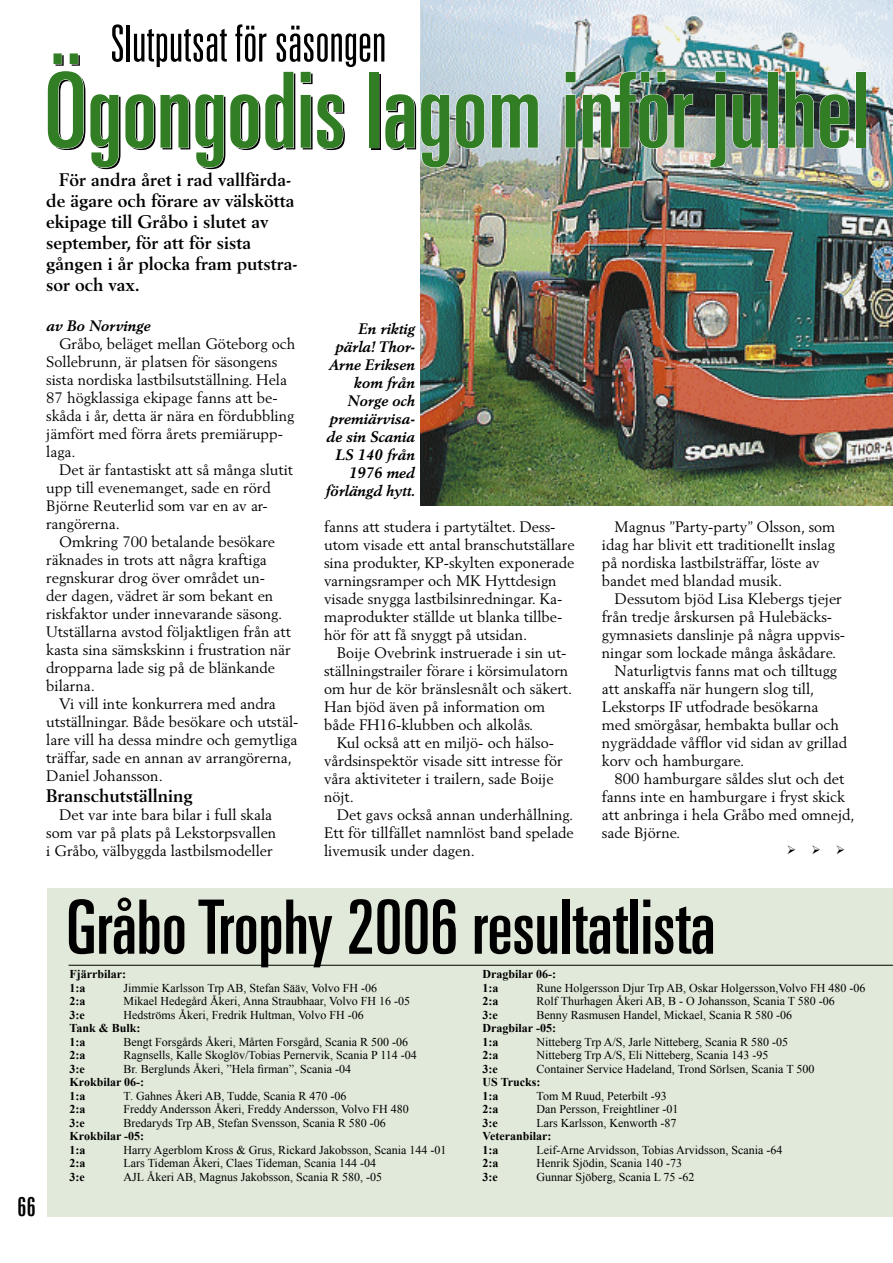
<style>
.page{position:relative;width:893px;height:1263px;background:#fff}
.page>*{position:absolute;margin:0;border:0;box-sizing:border-box;transform-origin:0 0}
.t1{font:ultra-condensed 105px "Univers";color:#317e24}
.t2{font:ultra-condensed 75px "Univers";color:#000}
.t3{font:300 ultra-condensed 51px "Univers";color:#000}
.t4{font:extra-condensed 27px "Zurich BT";color:#000}
.t5{font:700 18px/21px "Berling";color:#000}
.t6{font:15px/18px "Berling";color:#000}
.t7{font:italic 700 15px/18px "Berling";color:#000;text-align:right}
.t8{font:12px "Times New Roman";color:#000}
.t9{font:700 12px/13.5px "Times New Roman";color:#000}
</style>
<div class="page">
<div style="left:47px;top:888px;width:846px;height:328px;background:#e1e9da"></div>
<hr style="left:69px;top:965px;width:824px;height:1px;background:#000">
<img style="left:420px;top:0;width:473px;height:505px">
<img style="left:420px;top:94px;width:65px;height:74px">
<svg style="left:491px;top:94px;width:48px;height:54px;background:#cbd8e1"></svg>
<svg style="left:565px;top:71px;width:11px;height:77px"></svg>
<img style="left:582px;top:71px;width:86px;height:78px">
<svg style="left:674px;top:94px;width:19px;height:54px"></svg>
<svg style="left:710px;top:71px;width:16px;height:97px;background:#8d9394"></svg>
<svg style="left:732px;top:94px;width:29px;height:55px;background:#7f8689"></svg>
<div style="left:768px;top:71px;width:10px;height:77px;border:1px solid #fff"></div>
<img style="left:785px;top:71px;width:64px;height:78px">
<div style="left:855px;top:71px;width:11px;height:77px;border:1px solid #fff"></div>
<h3 class="t3" style="left:110px;top:17px;width:277px">Slutputsat för säsongen</h3>
<h1 class="t1" style="left:44px;top:51px;width:827px">Ögongodis lagom inför julhel</h1>
<p class="t5" style="left:46px;top:169px;width:253px;text-indent:13px">För andra året i rad vallfärda&shy;de ägare och förare av välskötta ekipage till Gråbo i slutet av september, för att för sista gången i år plocka fram putstra&shy;sor och vax.</p>
<p class="t7" style="left:46px;top:316px;width:106px">av Bo Norvinge</p>
<p class="t6" style="left:46px;top:334px;width:251px;text-indent:13px">Gråbo, beläget mellan Göteborg och Sollebrunn, är platsen för säsongens sista nordiska lastbilsutställning. Hela 87 högklassiga ekipage fanns att be&shy;skåda i år, detta är nära en fördubbling jämfört med förra årets premiärupp&shy;laga.</p>
<p class="t6" style="left:46px;top:460px;width:248px;text-indent:13px">Det är fantastiskt att så många slutit upp till evenemanget, sade en rörd<br>Björne Reuterlid som var en av ar&shy;rangörerna.</p>
<p class="t6" style="left:46px;top:532px;width:246px;text-indent:13px">Omkring 700 betalande besökare räknades in trots att några kraftiga regnskurar drog över området un-<br>der dagen, vädret är som bekant en riskfaktor under innevarande säsong.<br>Utställarna avstod följaktligen från att kasta sina sämskskinn i frustration när dropparna lade sig på de blänkande bilarna.</p>
<p class="t6" style="left:46px;top:694px;width:254px;text-indent:13px">Vi vill inte konkurrera med andra utställningar. Både besökare och utstäl&shy;lare vill ha dessa mindre och gemytliga träffar, sade en annan av arrangörerna, Daniel Johansson.</p>
<p class="t5" style="left:46px;top:785px;width:148px">Branschutställning</p>
<p class="t6" style="left:46px;top:805px;width:232px;text-align:center">Det var inte bara bilar i full skala som var på plats på Lekstorpsvallen i Gråbo, välbyggda lastbilsmodeller</p>
<p class="t7" style="left:326px;top:320px;width:91px">En riktig pärla! Thor-<br>Arne Eriksen kom från<br>Norge och premiärvisa&shy;de sin Scania<br>LS 140 från<br>1976 med förlängd hytt.</p>
<p class="t6" style="left:324px;top:518px;width:252px">fanns att studera i partytältet. Dess&shy;utom visade ett antal branschutställare sina produkter, KP-skylten exponerade varningsramper och MK Hyttdesign visade snygga lastbilsinredningar. Ka&shy;maprodukter ställde ut blanka tillbe&shy;hör för att få snyggt på utsidan.</p>
<p class="t6" style="left:324px;top:644px;width:250px;text-indent:13px">Boije Ovebrink instruerade i sin ut&shy;ställningstrailer förare i körsimulatorn om hur de kör bränslesnålt och säkert.<br>Han bjöd även på information om både FH16-klubben och alkolås.</p>
<p class="t6" style="left:324px;top:734px;width:240px;text-indent:13px">Kul också att en miljö- och hälso&shy;vårdsinspektör visade sitt intresse för våra aktiviteter i trailern, sade Boije nöjt.</p>
<p class="t6" style="left:324px;top:806px;width:251px;text-align:justify;text-indent:13px">Det gavs också annan underhållning.<br>Ett för tillfället namnlöst band spelade livemusik under dagen.</p>
<p class="t6" style="left:602px;top:518px;width:235px;text-indent:13px">Magnus ”Party-party” Olsson, som idag har blivit ett traditionellt inslag på nordiska lastbilsträffar, löste av bandet med blandad musik.</p>
<p class="t6" style="left:615px;top:590px;width:229px">Dessutom bjöd Lisa Klebergs tjejer</p>
<p class="t6" style="left:602px;top:608px;width:232px">från tredje årskursen på Hulebäcks-</p>
<p class="t6" style="left:602px;top:626px;width:245px">gymnasiets danslinje på några uppvis-</p>
<p class="t6" style="left:602px;top:644px;width:236px">ningar som lockade många åskådare.</p>
<p class="t6" style="left:615px;top:662px;width:224px">Naturligtvis fanns mat och tilltugg</p>
<p class="t6" style="left:602px;top:680px;width:214px">att anskaffa när hungern slog till,</p>
<p class="t6" style="left:602px;top:698px;width:218px">Lekstorps IF utfodrade besökarna</p>
<p class="t6" style="left:602px;top:716px;width:239px">med smörgåsar, hembakta bullar och</p>
<p class="t6" style="left:602px;top:734px;width:247px">nygräddade våfflor vid sidan av grillad</p>
<p class="t6" style="left:602px;top:752px;width:144px">korv och hamburgare.</p>
<p class="t6" style="left:615px;top:770px;width:231px">800 hamburgare såldes slut och det</p>
<p class="t6" style="left:602px;top:788px;width:245px">fanns inte en hamburgare i fryst skick</p>
<p class="t6" style="left:602px;top:806px;width:254px">att anbringa i hela Gråbo med omnejd,</p>
<p class="t6" style="left:602px;top:824px;width:80px">sade Björne.</p>
<h3 class="t4" style="left:17px;top:1191px;width:21px">66</h3>
<h2 class="t2" style="left:66px;top:884px;width:651px">Gråbo Trophy 2006 resultatlista</h2>
<p class="t9" style="left:70px;top:967px;width:58px">Fjärrbilar:<br>1:a</p>
<p class="t9" style="left:483px;top:967px;width:75px">Dragbilar 06-:<br>1:a</p>
<p class="t8" style="left:537px;top:980px;width:330px">Rune Holgersson Djur Trp AB, Oskar Holgersson,Volvo FH 480 -06</p>
<p class="t8" style="left:124px;top:980px;width:255px">Jimmie Karlsson Trp AB, Stefan Sääv, Volvo FH -06</p>
<p class="t9" style="left:70px;top:994px;width:17px">2:a</p>
<p class="t8" style="left:124px;top:993px;width:288px">Mikael Hedegård Åkeri, Anna Straubhaar, Volvo FH 16 -05</p>
<p class="t9" style="left:70px;top:1008px;width:17px">3:e</p>
<p class="t8" style="left:124px;top:1007px;width:242px">Hedströms Åkeri, Fredrik Hultman, Volvo FH -06</p>
<p class="t9" style="left:70px;top:1021px;width:72px">Tank &amp; Bulk:<br>1:a</p>
<p class="t9" style="left:483px;top:994px;width:17px">2:a</p>
<p class="t8" style="left:537px;top:993px;width:300px">Rolf Thurhagen Åkeri AB, B - O Johansson, Scania T 580 -06</p>
<p class="t9" style="left:483px;top:1008px;width:17px">3:e</p>
<p class="t8" style="left:537px;top:1007px;width:257px">Benny Rasmusen Handel, Mickael, Scania R 580 -06</p>
<p class="t9" style="left:483px;top:1021px;width:75px">Dragbilar -05:<br>1:a</p>
<p class="t8" style="left:124px;top:1034px;width:286px">Bengt Forsgårds Åkeri, Mårten Forsgård, Scania R 500 -06</p>
<p class="t8" style="left:537px;top:1034px;width:253px">Nitteberg Trp A/S, Jarle Nitteberg, Scania R 580 -05</p>
<p class="t9" style="left:70px;top:1048px;width:17px">2:a</p>
<p class="t8" style="left:124px;top:1047px;width:295px">Ragnsells, Kalle Skoglöv/Tobias Pernervik, Scania P 114 -04</p>
<p class="t9" style="left:70px;top:1062px;width:17px">3:e</p>
<p class="t8" style="left:124px;top:1061px;width:229px">Br. Berglunds Åkeri, ”Hela firman”, Scania -04</p>
<p class="t9" style="left:70px;top:1075px;width:76px">Krokbilar 06-:<br>1:a</p>
<p class="t8" style="left:124px;top:1088px;width:224px">T. Gahnes Åkeri AB, Tudde, Scania R 470 -06</p>
<p class="t9" style="left:70px;top:1102px;width:17px">2:a</p>
<p class="t8" style="left:124px;top:1101px;width:287px">Freddy Andersson Åkeri, Freddy Andersson, Volvo FH 480</p>
<p class="t9" style="left:70px;top:1116px;width:17px">3:e</p>
<p class="t8" style="left:124px;top:1115px;width:264px">Bredaryds Trp AB, Stefan Svensson, Scania R 580 -06</p>
<p class="t9" style="left:70px;top:1129px;width:76px">Krokbilar -05:<br>1:a</p>
<p class="t8" style="left:124px;top:1142px;width:324px">Harry Agerblom Kross &amp; Grus, Rickard Jakobsson, Scania 144 -01</p>
<p class="t9" style="left:70px;top:1156px;width:17px">2:a</p>
<p class="t8" style="left:124px;top:1155px;width:254px">Lars Tideman Åkeri, Claes Tideman, Scania 144 -04</p>
<p class="t9" style="left:70px;top:1170px;width:17px">3:e</p>
<p class="t8" style="left:124px;top:1169px;width:260px">AJL Åkeri AB, Magnus Jakobsson, Scania R 580, -05</p>
<p class="t9" style="left:483px;top:1048px;width:17px">2:a</p>
<p class="t8" style="left:537px;top:1047px;width:233px">Nitteberg Trp A/S, Eli Nitteberg, Scania 143 -95</p>
<p class="t9" style="left:483px;top:1062px;width:17px">3:e</p>
<p class="t8" style="left:537px;top:1061px;width:279px">Container Service Hadeland, Trond Sörlsen, Scania T 500</p>
<p class="t9" style="left:483px;top:1075px;width:59px">US Trucks:<br>1:a</p>
<p class="t8" style="left:537px;top:1088px;width:132px">Tom M Ruud, Peterbilt -93</p>
<p class="t9" style="left:483px;top:1102px;width:17px">2:a</p>
<p class="t8" style="left:537px;top:1101px;width:143px">Dan Persson, Freightliner -01</p>
<p class="t9" style="left:483px;top:1116px;width:17px">3:e</p>
<p class="t8" style="left:537px;top:1115px;width:141px">Lars Karlsson, Kenworth -87</p>
<p class="t9" style="left:483px;top:1129px;width:70px">Veteranbilar:<br>1:a</p>
<p class="t8" style="left:537px;top:1142px;width:247px">Leif-Arne Arvidsson, Tobias Arvidsson, Scania -64</p>
<p class="t9" style="left:483px;top:1156px;width:17px">2:a</p>
<p class="t8" style="left:537px;top:1155px;width:147px">Henrik Sjödin, Scania 140 -73</p>
<p class="t9" style="left:483px;top:1170px;width:17px">3:e</p>
<p class="t8" style="left:537px;top:1169px;width:159px">Gunnar Sjöberg, Scania L 75 -62</p>
</div>
